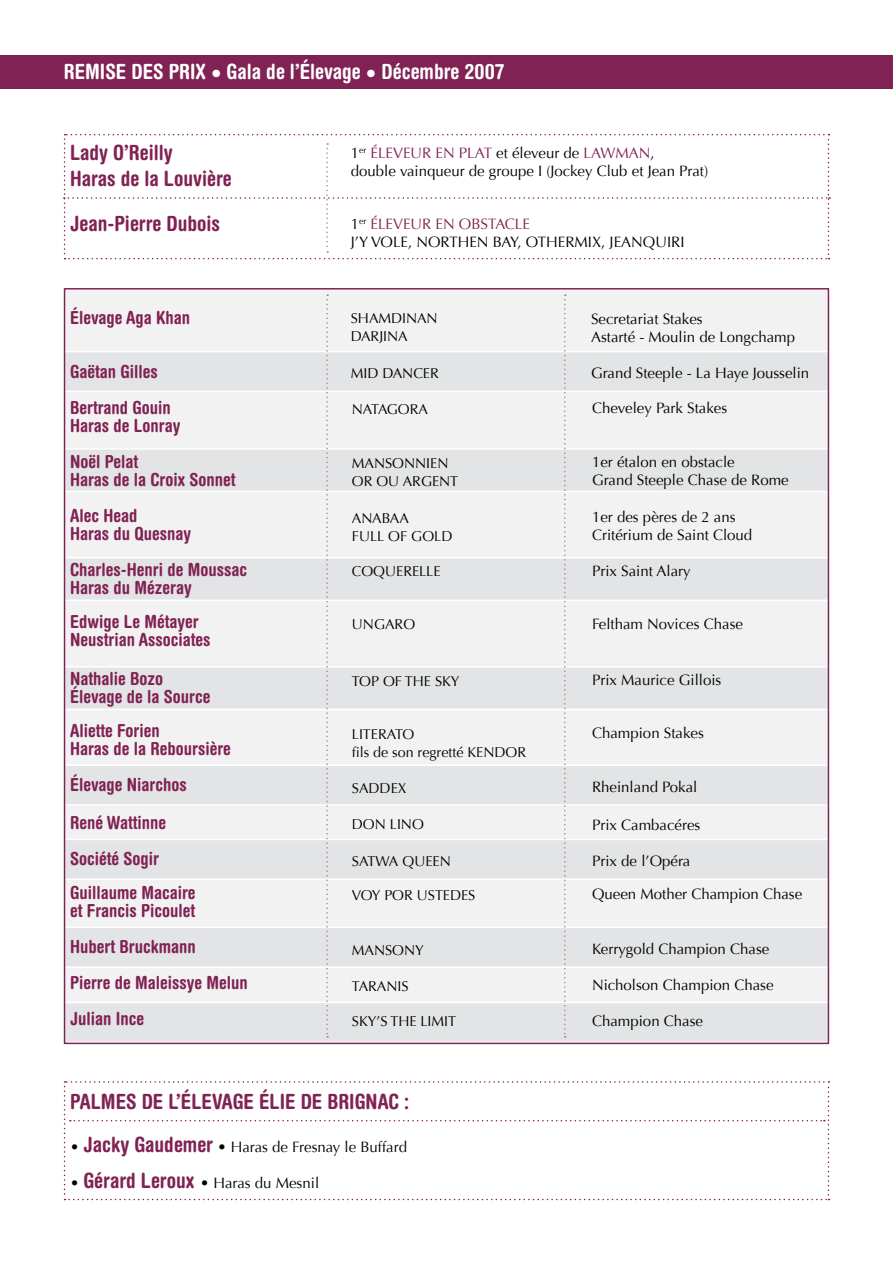
<style>
.page{position:relative;width:893px;height:1263px;background:#fff}
.page>*{position:absolute;margin:0;border:0;box-sizing:border-box;transform-origin:0 0}
.t1{font:700 condensed 21px/25.2px "Helvetica Rounded";color:#802253}
.t2{font:700 condensed 21px "Helvetica Rounded";color:#fff}
.t3{font:700 condensed 18px/36px "Helvetica Rounded";color:#802253}
.t4{font:15px/18px "Optima";color:#000}
.t5{font:14.25px/18px "Optima";color:#000}
.t6{font:14.25px "Optima";letter-spacing:-.02em;color:#000}
.s1{color:#802253}
.s2{font-family:"Helvetica Rounded";font-weight:700;font-stretch:condensed;font-size:21px;color:#802253}
</style>
<div class="page">
<div style="left:64px;top:288px;width:765px;height:745px;background:#f2f2f3"></div>
<div style="left:64px;top:666px;width:765px;height:44px;background:#e3e4e5;border:2px solid #fff"></div>
<div style="left:64px;top:764px;width:765px;height:42px;background:#e3e4e5;border:2px solid #fff"></div>
<div style="left:64px;top:557px;width:765px;height:44px;background:#e3e4e5;border:2px solid #fff"></div>
<div style="left:64px;top:448px;width:765px;height:44px;background:#e3e4e5;border:2px solid #fff"></div>
<div style="left:64px;top:839px;width:765px;height:41px;background:#e3e4e5;border:2px solid #fff"></div>
<div style="left:64px;top:926px;width:765px;height:42px;background:#e3e4e5;border:2px solid #fff"></div>
<div style="left:64px;top:1002px;width:765px;height:41px;background:#e3e4e5;border:2px solid #fff"></div>
<div style="left:64px;top:351px;width:765px;height:41px;background:#e3e4e5;border:2px solid #fff"></div>
<div style="left:0;top:55px;width:893px;height:34px;background:#802253"></div>
<svg style="left:64px;top:134px;width:766px;height:125px"></svg>
<svg style="left:326px;top:294px;width:2px;height:743px"></svg>
<svg style="left:564px;top:294px;width:2px;height:743px"></svg>
<svg style="left:64px;top:1081px;width:765px;height:119px"></svg>
<h1 class="t2" style="left:64px;top:59px;width:442px">REMISE DES PRIX • Gala de l’Élevage • Décembre 2007</h1>
<h1 class="t1" style="left:70px;top:140px;width:163px">Lady O’Reilly<br>Haras de la Louvière</h1>
<p class="t4" style="left:351px;top:144px;width:359px">1<sup>er</sup> <span class="s1">ÉLEVEUR EN PLAT</span> et éleveur de <span class="s1">LAWMAN</span>,<br>double vainqueur de groupe I (Jockey Club et Jean Prat)</p>
<h1 class="t1" style="left:70px;top:211px;width:151px">Jean-Pierre Dubois</h1>
<p class="t4" style="left:351px;top:215px;width:335px">1<sup>er</sup> <span class="s1">ÉLEVEUR EN OBSTACLE<br></span>J’Y VOLE, NORTHEN BAY, OTHERMIX, JEANQUIRI</p>
<p class="t3" style="left:70px;top:299px;width:122px">Élevage Aga Khan</p>
<p class="t3" style="left:70px;top:354px;width:102px;line-height:35.5px">Gaëtan Gilles<br>Bertrand Gouin</p>
<p class="t3" style="left:70px;top:407px;width:112px">Haras de Lonray<br>Noël Pelat</p>
<p class="t3" style="left:70px;top:461px;width:167px">Haras de la Croix Sonnet<br>Alec Head</p>
<p class="t3" style="left:70px;top:515px;width:178px">Haras du Quesnay<br>Charles-Henri de Moussac</p>
<p class="t3" style="left:70px;top:570px;width:130px;line-height:34.3px">Haras du Mézeray<br>Edwige Le Métayer</p>
<p class="t3" style="left:70px;top:620px;width:142px;line-height:38.4px">Neustrian Associates<br>Nathalie Bozo</p>
<p class="t3" style="left:70px;top:679px;width:142px;line-height:34.7px">Élevage de la Source<br>Aliette Forien</p>
<p class="t3" style="left:70px;top:731px;width:162px">Haras de la Reboursière<br>Élevage Niarchos</p>
<p class="t3" style="left:70px;top:804px;width:97px">René Wattinne<br>Société Sogir</p>
<p class="t3" style="left:70px;top:883px;width:127px;line-height:18px">Guillaume Macaire et Francis Picoulet</p>
<p class="t3" style="left:70px;top:929px;width:179px">Hubert Bruckmann<br>Pierre de Maleissye Melun<br>Julian Ince</p>
<p class="t5" style="left:351px;top:309px;width:88px">SHAMDINAN<br>DARJINA</p>
<p class="t4" style="left:591px;top:310px;width:205px">Secretariat Stakes<br>Astarté - Moulin de Longchamp</p>
<p class="t5" style="left:351px;top:365px;width:89px">MID DANCER</p>
<p class="t4" style="left:591px;top:364px;width:220px">Grand Steeple - La Haye Jousselin</p>
<p class="t6" style="left:352px;top:401px;width:78px">NATAGORA</p>
<p class="t4" style="left:592px;top:400px;width:137px">Cheveley Park Stakes</p>
<p class="t5" style="left:352px;top:454px;width:108px">MANSONNIEN<br>OR OU ARGENT</p>
<p class="t4" style="left:592px;top:453px;width:198px">1er étalon en obstacle<br>Grand Steeple Chase de Rome</p>
<p class="t5" style="left:352px;top:509px;width:102px">ANABAA<br>FULL OF GOLD</p>
<p class="t4" style="left:592px;top:509px;width:162px">1er des pères de 2 ans<br>Critérium de Saint Cloud</p>
<p class="t5" style="left:352px;top:562px;width:90px">COQUERELLE</p>
<p class="t4" style="left:592px;top:562px;width:100px">Prix Saint Alary</p>
<p class="t5" style="left:352px;top:616px;width:65px">UNGARO</p>
<p class="t4" style="left:592px;top:615px;width:152px">Feltham Novices Chase</p>
<p class="t5" style="left:352px;top:672px;width:109px">TOP OF THE SKY</p>
<p class="t4" style="left:592px;top:672px;width:131px">Prix Maurice Gillois</p>
<p class="t5" style="left:352px;top:725px;width:176px">LITERATO<br>fils de son regretté KENDOR</p>
<p class="t4" style="left:592px;top:724px;width:113px">Champion Stakes</p>
<p class="t5" style="left:352px;top:779px;width:56px">SADDEX</p>
<p class="t4" style="left:592px;top:778px;width:107px">Rheinland Pokal</p>
<p class="t5" style="left:352px;top:816px;width:74px">DON LINO</p>
<p class="t4" style="left:592px;top:816px;width:110px">Prix Cambacéres</p>
<p class="t5" style="left:352px;top:852px;width:100px">SATWA QUEEN</p>
<p class="t4" style="left:592px;top:852px;width:100px">Prix de l’Opéra</p>
<p class="t5" style="left:352px;top:886px;width:125px">VOY POR USTEDES</p>
<p class="t4" style="left:592px;top:885px;width:212px">Queen Mother Champion Chase</p>
<p class="t5" style="left:352px;top:941px;width:74px">MANSONY</p>
<p class="t4" style="left:592px;top:940px;width:179px">Kerrygold Champion Chase</p>
<p class="t5" style="left:352px;top:977px;width:58px">TARANIS</p>
<p class="t4" style="left:592px;top:976px;width:183px">Nicholson Champion Chase</p>
<p class="t5" style="left:352px;top:1013px;width:106px">SKY’S THE LIMIT</p>
<p class="t4" style="left:592px;top:1012px;width:112px">Champion Chase</p>
<h1 class="t1" style="left:70px;top:1089px;width:340px">PALMES DE L’ÉLEVAGE ÉLIE DE BRIGNAC :</h1>
<p class="t4" style="left:70px;top:1138px;width:338px">• <span class="s2">Jacky Gaudemer</span> • Haras de Fresnay le Buffard</p>
<p class="t4" style="left:70px;top:1174px;width:250px">• <span class="s2">Gérard Leroux</span> • Haras du Mesnil</p>
</div>
